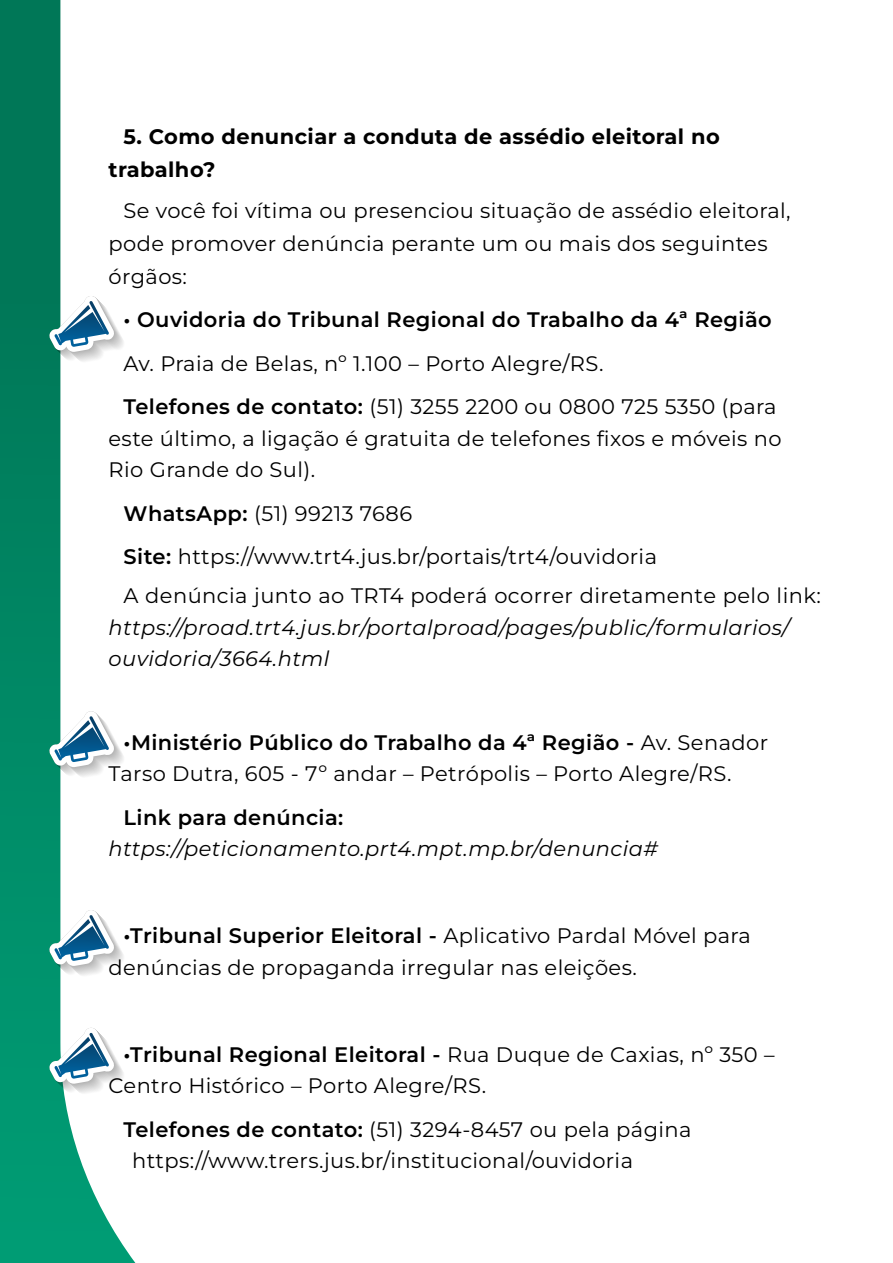
<style>
.page{position:relative;width:893px;height:1263px;background:#fff}
.page>*{position:absolute;margin:0;border:0;box-sizing:border-box;transform-origin:0 0}
.t1{font:21px/31.5px "Montserrat";letter-spacing:.02em;color:#000}
.t2{font:italic 21px/30.9px "Montserrat";letter-spacing:.02em;color:#000}
.t3{font:600 21px "Montserrat";letter-spacing:.02em;color:#000}
.t4{font:700 21px/33px "Montserrat";letter-spacing:.02em;color:#000}
.s1{font-weight:600}
</style>
<div class="page">
<svg style="left:0;top:0;width:135px;height:1263px"></svg>
<svg style="left:49px;top:296px;width:76px;height:67px"></svg>
<svg style="left:49px;top:711px;width:76px;height:67px"></svg>
<svg style="left:49px;top:910px;width:76px;height:67px"></svg>
<svg style="left:49px;top:1028px;width:76px;height:67px"></svg>
<p class="t4" style="left:109px;top:119px;width:613px;text-indent:15px">5. Como denunciar a conduta de assédio eleitoral no trabalho?</p>
<p class="t1" style="left:109px;top:193px;width:684px;line-height:33px;text-indent:15px">Se você foi vítima ou presenciou situação de assédio eleitoral, pode promover denúncia perante um ou mais dos seguintes órgãos:</p>
<p class="t3" style="left:124px;top:305px;width:650px">• Ouvidoria do Tribunal Regional do Trabalho da 4ª Região</p>
<p class="t1" style="left:124px;top:341px;width:654px;line-height:43.5px">Av. Praia de Belas, nº 1.100 – Porto Alegre/RS.<br><span class="s1">Telefones de contato:</span> (51) 3255 2200 ou 0800 725 5350 (para</p>
<p class="t1" style="left:109px;top:421px;width:674px">este último, a ligação é gratuita de telefones fixos e móveis no<br>Rio Grande do Sul).</p>
<p class="t1" style="left:124px;top:490px;width:535px;line-height:43.5px"><span class="s1">WhatsApp:</span> (51) 99213 7686<br><span class="s1">Site:</span> https://www.trt4.jus.br/portais/trt4/ouvidoria</p>
<p class="t1" style="left:124px;top:579px;width:699px">A denúncia junto ao TRT4 poderá ocorrer diretamente pelo link:</p>
<p class="t2" style="left:109px;top:611px;width:682px">https:/ proad.trt4.jus.br/portalproad/pages/public/formularios/ ouvidoria/3664.html</p>
<p class="t1" style="left:109px;top:726px;width:661px;text-indent:15px"><span class="s1">•Ministério Público do Trabalho da 4ª Região -</span> Av. Senador<br>Tarso Dutra, 605 - 7º andar – Petrópolis – Porto Alegre/RS.</p>
<p class="t3" style="left:124px;top:802px;width:221px">Link para denúncia:</p>
<p class="t2" style="left:109px;top:832px;width:551px">https://peticionamento.prt4.mpt.mp.br/denuncia#</p>
<p class="t1" style="left:109px;top:919px;width:644px;text-indent:15px"><span class="s1">•Tribunal Superior Eleitoral -</span> Aplicativo Pardal Móvel para denúncias de propaganda irregular nas eleições.</p>
<p class="t1" style="left:109px;top:1038px;width:667px;text-indent:15px"><span class="s1">•Tribunal Regional Eleitoral -</span> Rua Duque de Caxias, nº 350 –<br>Centro Histórico – Porto Alegre/RS.</p>
<p class="t1" style="left:132px;top:1113px;width:561px;text-indent:-9px"><span class="s1">Telefones de contato:</span> (51) 3294-8457 ou pela página https://www.trers.jus.br/institucional/ouvidoria</p>
</div>
